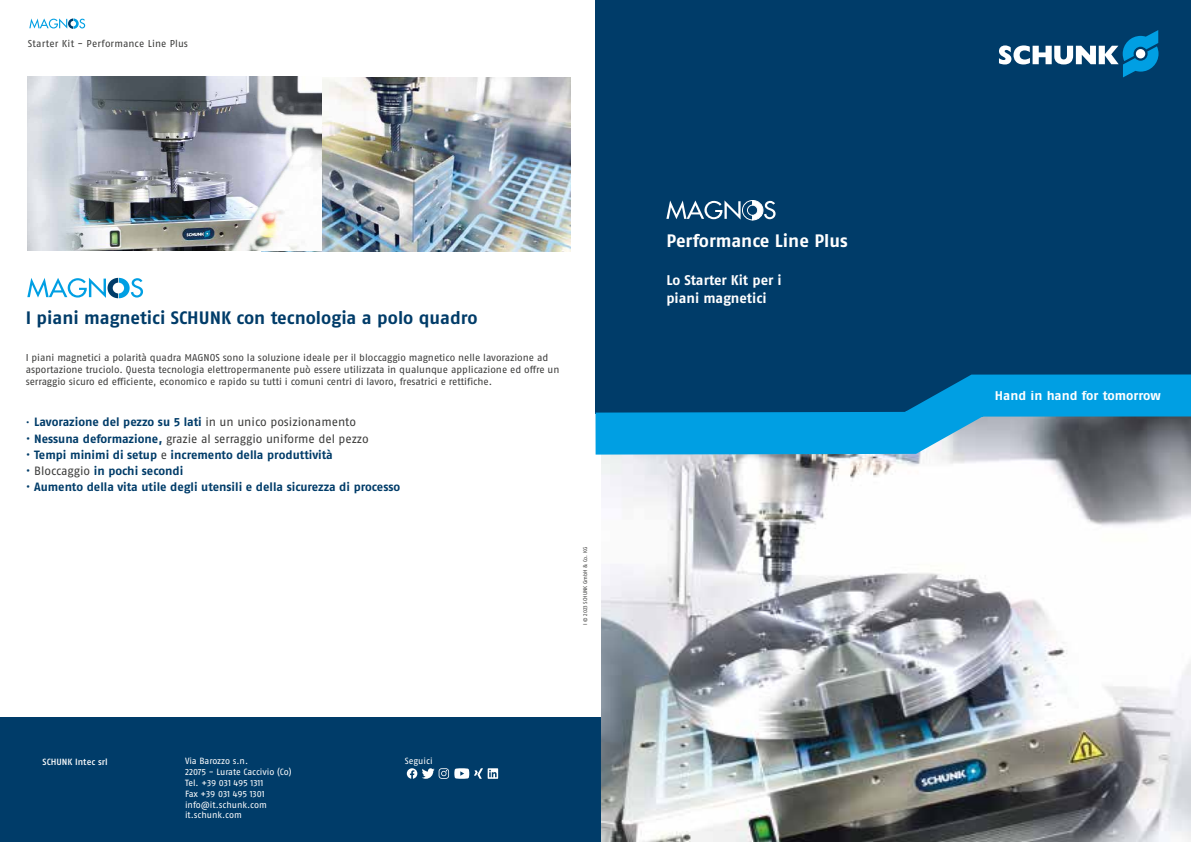
<style>
.page{position:relative;width:1191px;height:842px;background:#fff}
.page>*{position:absolute;margin:0;border:0;box-sizing:border-box;transform-origin:0 0}
.t1{font:700 18px "SCHUNK Fago Pro";color:#003c69}
.t2{font:700 18px "SCHUNK Fago Pro";color:#fff}
.t3{font:700 14px/18px "SCHUNK Fago Pro";letter-spacing:-.005em;color:#fff}
.t4{font:700 13px "SCHUNK Fago Pro";color:#fff}
.t5{font:700 12px "SCHUNK Fago Pro";color:#003c69}
.t6{font:12px "SCHUNK Fago Pro";letter-spacing:-.005em;color:#3c3c3b}
.t7{font:10px/12px "SCHUNK Fago Pro";color:#3c3c3b}
.t8{font:9px/10.8px "SCHUNK Fago Pro";letter-spacing:-.005em;color:#fff}
.t9{font:500 9px "SCHUNK Fago Pro";letter-spacing:.005em;color:#fff}
.t10{font:5.5px "SCHUNK Fago Pro";color:#3c3c3b}
.s1{font-weight:400;font-size:10px}
.s2{font-weight:400;color:#3c3c3b}
.s3{color:#003c69}
.s4{font-weight:700;color:#003c69}
.s5{font-weight:400}
</style>
<div class="page">
<div style="left:0;top:718px;width:1191px;height:124px;background:#003c69"></div>
<img style="left:602px;top:476px;width:589px;height:366px">
<svg style="left:29px;top:18px;width:56px;height:11px"></svg>
<svg style="left:27px;top:278px;width:116px;height:20px"></svg>
<img style="left:261px;top:78px;width:309px;height:174px">
<img style="left:28px;top:77px;width:293px;height:174px">
<div style="left:595px;top:0;width:596px;height:413px;background:#003c69"></div>
<svg style="left:999px;top:30px;width:159px;height:47px"></svg>
<svg style="left:595px;top:374px;width:596px;height:102px"></svg>
<div style="left:982px;top:390px;width:179px;height:23px;border:1px solid #009fe3"></div>
<svg style="left:407px;top:768px;width:91px;height:11px"></svg>
<svg style="left:666px;top:200px;width:109px;height:20px"></svg>
<p class="t7" style="left:28px;top:37px;width:162px">Starter Kit - Performance Line Plus</p>
<h1 class="t1" style="left:26px;top:307px;width:453px">I piani magnetici SCHUNK con tecnologia a polo quadro</h1>
<p class="t7" style="left:26px;top:352px;width:535px">I piani magnetici a polarità quadra MAGNOS sono la soluzione ideale per il bloccaggio magnetico nelle lavorazione ad asportazione truciolo. Questa tecnologia elettropermanente può essere utilizzata in qualunque applicazione ed offre un serraggio sicuro ed efficiente, economico e rapido su tutti i comuni centri di lavoro, fresatrici e rettifiche.</p>
<p class="t5" style="left:26px;top:415px;width:332px"><span class="s1">•</span> Lavorazione del pezzo su 5 lati <span class="s2">in un unico posizionamento</span></p>
<p class="t6" style="left:26px;top:431px;width:345px"><span class="s3">•</span> <span class="s4">Nessuna deformazione,</span> grazie al serraggio uniforme del pezzo</p>
<p class="t5" style="left:26px;top:447px;width:309px"><span class="s5">•</span> Tempi minimi di setup <span class="s2">e</span> incremento della produttività</p>
<p class="t5" style="left:26px;top:464px;width:159px"><span class="s5">•</span> <span class="s2">Bloccaggio</span> in pochi secondi</p>
<p class="t5" style="left:26px;top:480px;width:376px"><span class="s5">•</span> Aumento della vita utile degli utensili e della sicurezza di processo</p>
<p class="t10" style="left:582px;top:625px;width:80px;rotate:-90deg">I © 2023 SCHUNK GmbH &amp; Co. KG</p>
<p class="t9" style="left:43px;top:756px;width:67px">SCHUNK Intec srl</p>
<p class="t8" style="left:185px;top:756px;width:108px">Via Barozzo s.n.<br>22075 - Lurate Caccivio (Co)<br>Tel. +39 031 495 1311<br>Fax +39 031 495 1301 info@it.schunk.com it.schunk.com</p>
<p class="t8" style="left:405px;top:756px;width:29px">Seguici</p>
<h1 class="t2" style="left:666px;top:230px;width:183px">Performance Line Plus</h1>
<h2 class="t3" style="left:666px;top:272px;width:117px">Lo Starter Kit per i piani magnetici</h2>
<h3 class="t4" style="left:995px;top:388px;width:167px">Hand in hand for tomorrow</h3>
</div>
